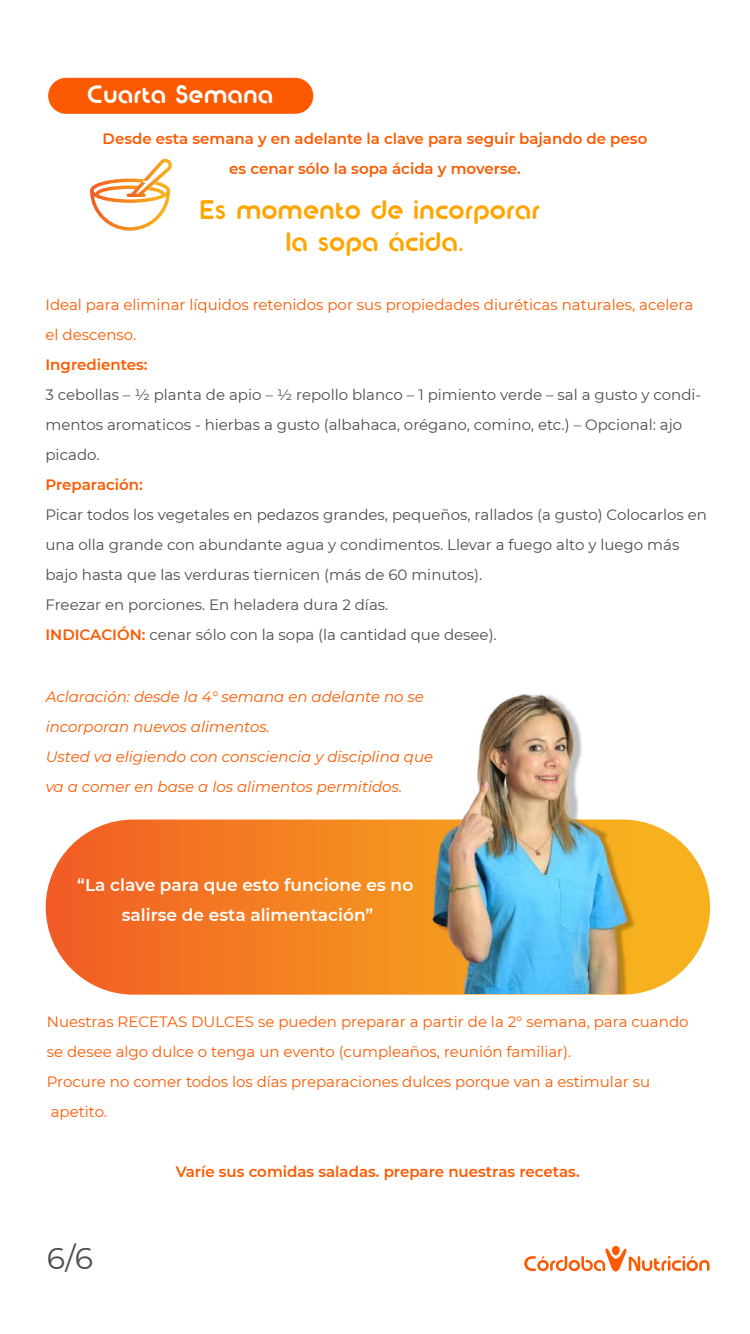
<style>
.page{position:relative;width:750px;height:1334px;background:#fff}
.page>*{position:absolute;margin:0;border:0;box-sizing:border-box;transform-origin:0 0}
.t1{font:30px "Montserrat";color:#4d4d4d}
.t2{font:26.8px/32.1px "arematfont";letter-spacing:.025em;color:#ffa500;text-align:center}
.t3{font:25px "arematfont";letter-spacing:.025em;color:#fff}
.t4{font:600 17px/30px "Montserrat";color:#fff;text-align:center}
.t5{font:15px/30px "Montserrat";color:#4d4d4d}
.t6{font:15px/30px "Montserrat";color:#fb5a01}
.t7{font:600 15px/30px "Montserrat";color:#fb5a01;text-align:center}
.t8{font:italic 15px/30px "Montserrat";color:#fb5a01}
.s1{font-weight:600;color:#fb5a01}
</style>
<div class="page">
<div style="left:48px;top:78px;width:265px;height:36px;background:#fb5a01;border-radius:18px"></div>
<svg style="left:90px;top:159px;width:82px;height:72px"></svg>
<svg style="left:46px;top:820px;width:664px;height:175px;background:#f38221"></svg>
<img style="left:433px;top:694px;width:204px;height:300px">
<svg style="left:524px;top:1248px;width:186px;height:24px"></svg>
<div style="left:612px;top:1246px;width:8px;height:9px;background:#fb5a01;border-radius:4px"></div>
<h3 class="t3" style="left:88px;top:80px;width:187px">Cuarta Semana</h3>
<p class="t7" style="left:103px;top:123px;width:546px">Desde esta semana y en adelante la clave para seguir bajando de peso es cenar sólo la sopa ácida y moverse.</p>
<h2 class="t2" style="left:200px;top:194px;width:341px">Es momento de incorporar la sopa ácida.</h2>
<p class="t6" style="left:45px;top:289px;width:649px">Ideal para eliminar líquidos retenidos por sus propiedades diuréticas naturales, acelera el descenso.</p>
<p class="t7" style="left:45px;top:349px;width:104px">Ingredientes:</p>
<p class="t5" style="left:45px;top:379px;width:657px">3 cebollas – ½ planta de apio – ½ repollo blanco – 1 pimiento verde – sal a gusto y condi&shy;mentos aromaticos - hierbas a gusto (albahaca, orégano, comino, etc.) – Opcional: ajo picado.</p>
<p class="t7" style="left:45px;top:469px;width:99px">Preparación:</p>
<p class="t5" style="left:45px;top:499px;width:663px">Picar todos los vegetales en pedazos grandes, pequeños, rallados (a gusto) Colocarlos en una olla grande con abundante agua y condimentos. Llevar a fuego alto y luego más bajo hasta que las verduras tiernicen (más de 60 minutos).<br>Freezar en porciones. En heladera dura 2 días.<br><span class="s1">INDICACIÓN:</span> cenar sólo con la sopa (la cantidad que desee).</p>
<p class="t8" style="left:46px;top:681px;width:389px">Aclaración: desde la 4° semana en adelante no se incorporan nuevos alimentos.<br>Usted va eligiendo con consciencia y disciplina que va a comer en base a los alimentos permitidos.</p>
<p class="t4" style="left:77px;top:869px;width:338px">“La clave para que esto funcione es no salirse de esta alimentación”</p>
<p class="t6" style="left:47px;top:1007px;width:643px">Nuestras RECETAS DULCES se pueden preparar a partir de la 2° semana, para cuando se desee algo dulce o tenga un evento (cumpleaños, reunión familiar).<br>Procure no comer todos los días preparaciones dulces porque van a estimular su apetito.</p>
<h1 class="t1" style="left:47px;top:1237px;width:48px">6/6</h1>
<p class="t7" style="left:176px;top:1156px;width:405px">Varíe sus comidas saladas. prepare nuestras recetas.</p>
</div>
